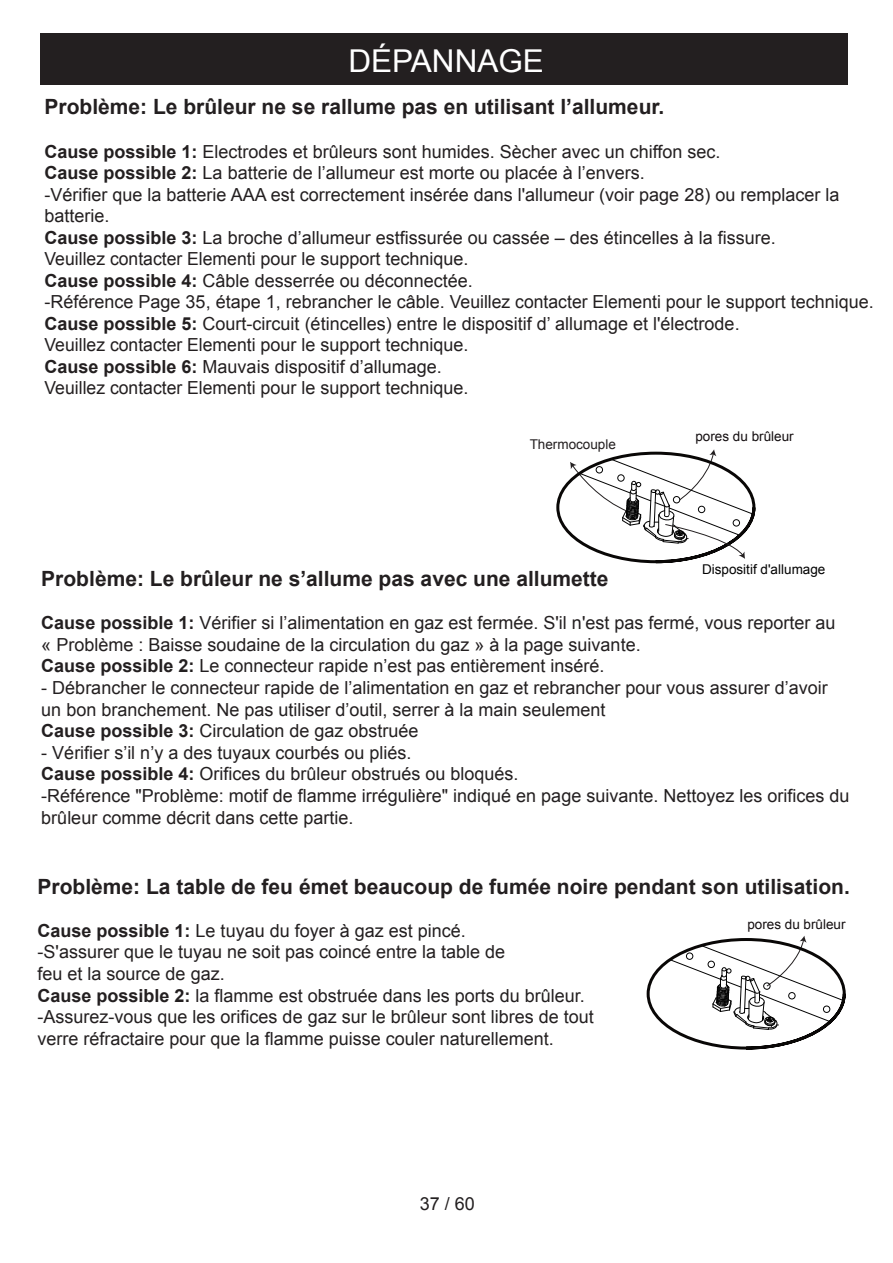
<style>
.page{position:relative;width:893px;height:1263px;background:#fff}
.page>*{position:absolute;margin:0;border:0;box-sizing:border-box;transform-origin:0 0}
.t1{font:31.5px "Arial";color:#fff}
.t2{font:700 21px "Arial";color:#231f20}
.t3{font:18px/21.6px "Arial";color:#231f20}
.t4{font:13.5px "Arial";color:#140e10}
.t5{font:13.5px "Arial";color:#030303}
.t6{font:13.5px "Arial";color:#231f20}
.s1{font-weight:700}
</style>
<div class="page">
<svg style="left:646px;top:936px;width:200px;height:114px"></svg>
<svg style="left:556px;top:449px;width:200px;height:115px"></svg>
<div style="left:40px;top:34px;width:808px;height:51px;background:#231f20"></div>
<h1 class="t1" style="left:348px;top:40px;width:197px">DÉPANNAGE</h1>
<p class="t2" style="left:45px;top:93px;width:621px">Problème: Le brûleur ne se rallume pas en utilisant l’allumeur.</p>
<p class="t3" style="left:45px;top:141px;width:831px"><span class="s1">Cause possible 1:</span> Electrodes et brûleurs sont humides. Sècher avec un chiffon sec.<br><span class="s1">Cause possible 2:</span> La batterie de l’allumeur est morte ou placée à l’envers.<br>-Vérifier que la batterie AAA est correctement insérée dans l'allumeur (voir page 28) ou remplacer la batterie.<br><span class="s1">Cause possible 3:</span> La broche d’allumeur estfissurée ou cassée – des étincelles à la fissure.<br>Veuillez contacter Elementi pour le support technique.<br><span class="s1">Cause possible 4:</span> Câble desserrée ou déconnectée.<br>-Référence Page 35, étape 1, rebrancher le câble. Veuillez contacter Elementi pour le support technique.<br><span class="s1">Cause possible 5:</span> Court-circuit (étincelles) entre le dispositif d’ allumage et l'électrode.<br>Veuillez contacter Elementi pour le support technique.<br><span class="s1">Cause possible 6:</span> Mauvais dispositif d’allumage.<br>Veuillez contacter Elementi pour le support technique.</p>
<p class="t6" style="left:530px;top:435px;width:88px">Thermocouple</p>
<p class="t4" style="left:695px;top:427px;width:100px">pores du brûleur</p>
<p class="t5" style="left:702px;top:560px;width:125px">Dispositif d'allumage</p>
<p class="t2" style="left:41px;top:565px;width:569px">Problème: Le brûleur ne s’allume pas avec une allumette</p>
<p class="t3" style="left:41px;top:612px;width:796px"><span class="s1">Cause possible 1:</span> Vérifier si l’alimentation en gaz est fermée. S'il n'est pas fermé, vous reporter au « Problème : Baisse soudaine de la circulation du gaz » à la page suivante.<br><span class="s1">Cause possible 2:</span> Le connecteur rapide n’est pas entièrement inséré.</p>
<p class="t3" style="left:41px;top:677px;width:788px">- Débrancher le connecteur rapide de l’alimentation en gaz et rebrancher pour vous assurer d’avoir un bon branchement. Ne pas utiliser d’outil, serrer à la main seulement<br><span class="s1">Cause possible 3:</span> Circulation de gaz obstruée</p>
<p class="t3" style="left:41px;top:742px;width:810px">- Vérifier s’il n’y a des tuyaux courbés ou pliés.<br><span class="s1">Cause possible 4:</span> Orifices du brûleur obstrués ou bloqués.<br>-Référence "Problème: motif de flamme irrégulière" indiqué en page suivante. Nettoyez les orifices du brûleur comme décrit dans cette partie.</p>
<p class="t2" style="left:38px;top:872px;width:814px">Problème: La table de feu émet beaucoup de fumée noire pendant son utilisation.</p>
<p class="t3" style="left:38px;top:920px;width:558px"><span class="s1">Cause possible 1:</span> Le tuyau du foyer à gaz est pincé.<br>-S'assurer que le tuyau ne soit pas coincé entre la table de<br>feu et la source de gaz.<br><span class="s1">Cause possible 2:</span> la flamme est obstruée dans les ports du brûleur. -Assurez-vous que les orifices de gaz sur le brûleur sont libres de tout verre réfractaire pour que la flamme puisse couler naturellement.</p>
<p class="t4" style="left:747px;top:916px;width:100px">pores du brûleur</p>
<p class="t3" style="left:420px;top:1193px;width:57px">37 / 60</p>
</div>
